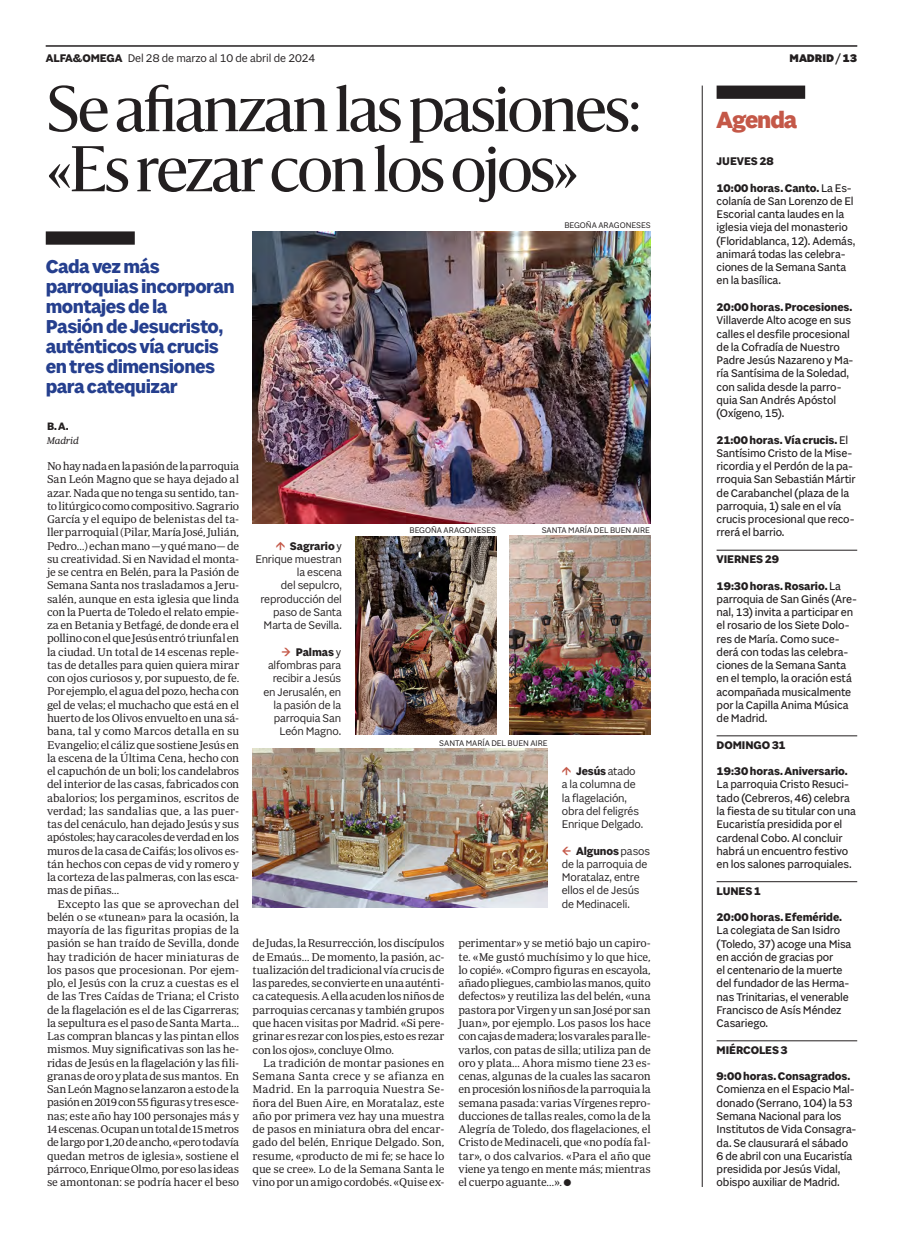
<style>
.page{position:relative;width:903px;height:1234px;background:#fff}
.page>*{position:absolute;margin:0;border:0;box-sizing:border-box;transform-origin:0 0}
.Titulo_C48{font:60px/60px "Sanomat";letter-spacing:-.025em;color:#231f20}
.Agenda{font:800 25px "Sole Sans";letter-spacing:-.045em;color:#c45848}
.Entradilla_C16_azul{font:700 20px/20px "Sole Sans";letter-spacing:-.025em;color:#253f8e}
.Agenda_acto{font:11.88px/13.2px "Sole Sans";letter-spacing:-.01em;color:#231f20}
.Pie_de_foto{font:11.88px/13.2px "Sole Sans";letter-spacing:-.01em;color:#231f20;text-align:right}
.Agenda_dia{font:700 11.88px "Sole Sans";letter-spacing:-.005em;color:#231f20}
.Foliacion{font:900 11.88px "Sole Sans";letter-spacing:-.005em;color:#231f20}
.Texto_GENERAL_2_parrafo{font:11.5px/13.2px "Periodico Text Lg";letter-spacing:-.02em;color:#231f20;text-align:justify}
.Texto_GENERAL_1_parrafo{font:11.5px/13.2px "Periodico Text Lg";letter-spacing:-.02em;color:#231f20;text-align:justify}
.Firma_propia_cargo{font:700 11.5px "Sole Sans";color:#231f20}
.Firma_propia_lugar{font:italic 300 10px "Periodico Text";letter-spacing:-.01em;color:#231f20}
.Firma_foto{font:8.75px "Sole Sans";color:#231f20}
.s1{font-weight:700}
.s2{color:#c45848}
</style>
<div class="page">
<hr style="left:46px;top:46px;width:811px;height:1px;background:#231f20">
<img style="left:253px;top:231px;width:398px;height:292px">
<img style="left:355px;top:536px;width:141px;height:198px">
<img style="left:253px;top:748px;width:295px;height:159px">
<img style="left:509px;top:535px;width:142px;height:199px">
<hr style="left:702px;top:86px;width:1px;height:1100px;background:#231f20">
<div style="left:716px;top:86px;width:89px;height:13px;background:#231f20"></div>
<hr style="left:716px;top:549px;width:141px;height:1px;background:#231f20">
<hr style="left:716px;top:735px;width:141px;height:1px;background:#231f20">
<hr style="left:716px;top:881px;width:141px;height:1px;background:#231f20">
<hr style="left:716px;top:1040px;width:141px;height:1px;background:#231f20">
<div style="left:46px;top:231px;width:89px;height:14px;background:#231f20"></div>
<p class="Pie_de_foto" style="left:46px;top:51px;width:271px"><span class="s1">ALFA&amp;OMEGA</span> Del 28 de marzo al 10 de abril de 2024</p>
<p class="Foliacion" style="left:790px;top:51px;width:69px">MADRID / 13</p>
<p class="Titulo_C48" style="left:47px;top:75px;width:596px">Se afianzan las pasiones: «Es rezar con los ojos»</p>
<p class="Entradilla_C16_azul" style="left:46px;top:257px;width:191px">Cada vez más parroquias incorporan montajes de la<br>Pasión de Jesucristo, auténticos vía crucis en tres dimensiones para catequizar</p>
<p class="Firma_propia_cargo" style="left:47px;top:419px;width:23px">B. A.</p>
<p class="Firma_propia_lugar" style="left:47px;top:434px;width:33px">Madrid</p>
<p class="Texto_GENERAL_1_parrafo" style="left:47px;top:459px;width:194px">No hay nada en la pasión de la parroquia San León Magno que se haya dejado al azar. Nada que no tenga su sentido, tan&shy;to litúrgico como compositivo. Sagrario García y el equipo de belenistas del ta&shy;ller parroquial (Pilar, María José, Julián, Pedro…) echan mano —y qué mano— de su creatividad. Si en Navidad el monta&shy;je se centra en Belén, para la Pasión de Semana Santa nos trasladamos a Jeru&shy;salén, aunque en esta iglesia que linda con la Puerta de Toledo el relato empie&shy;za en Betania y Betfagé, de donde era el pollino con el que Jesús entró triunfal en la ciudad. Un total de 14 escenas reple&shy;tas de detalles para quien quiera mirar con ojos curiosos y, por supuesto, de fe.<br>Por ejemplo, el agua del pozo, hecha con gel de velas; el muchacho que está en el huerto de los Olivos envuelto en una sá&shy;bana, tal y como Marcos detalla en su Evangelio; el cáliz que sostiene Jesús en la escena de la Última Cena, hecho con el capuchón de un boli; los candelabros del interior de las casas, fabricados con abalorios; los pergaminos, escritos de verdad; las sandalias que, a las puer&shy;tas del cenáculo, han dejado Jesús y sus apóstoles; hay caracoles de verdad en los muros de la casa de Caifás; los olivos es&shy;tán hechos con cepas de vid y romero y la corteza de las palmeras, con las esca&shy;mas de piñas…</p>
<p class="Texto_GENERAL_2_parrafo" style="left:47px;top:896px;width:194px;text-indent:11px">Excepto las que se aprovechan del belén o se «tunean» para la ocasión, la mayoría de las figuritas propias de la pasión se han traído de Sevilla, donde hay tradición de hacer miniaturas de los pasos que procesionan. Por ejem&shy;plo, el Jesús con la cruz a cuestas es el de las Tres Caídas de Triana; el Cristo de la flagelación es el de las Cigarreras; la sepultura es el paso de Santa Marta… Las compran blancas y las pintan ellos mismos. Muy significativas son las he&shy;ridas de Jesús en la flagelación y las fili&shy;granas de oro y plata de sus mantos. En San León Magno se lanzaron a esto de la pasión en 2019 con 55 figuras y tres esce&shy;nas; este año hay 100 personajes más y 14 escenas. Ocupan un total de 15 metros de largo por 1,20 de ancho, «pero todavía quedan metros de iglesia», sostiene el párroco, Enrique Olmo, por eso las ideas se amontonan: se podría hacer el beso</p>
<p class="Firma_foto" style="left:564px;top:220px;width:88px">BEGOÑA ARAGONESES</p>
<p class="Pie_de_foto" style="left:255px;top:539px;width:88px"><span class="s1">Sagrario</span> y<br>Enrique muestran la escena<br>del sepulcro, reproducción del paso de Santa<br>Marta de Sevilla.</p>
<p class="Pie_de_foto" style="left:263px;top:645px;width:79px"><span class="s2">✓</span> <span class="s1">Palmas</span> y alfombras para recibir a Jesús en Jerusalén, en la pasión de la parroquia San<br>León Magno.</p>
<p class="Firma_foto" style="left:409px;top:525px;width:88px">BEGOÑA ARAGONESES</p>
<p class="Firma_foto" style="left:542px;top:525px;width:110px">SANTA MARÍA DEL BUEN AIRE</p>
<p class="Firma_foto" style="left:439px;top:738px;width:110px">SANTA MARÍA DEL BUEN AIRE</p>
<p class="Pie_de_foto" style="left:562px;top:764px;width:83px;text-align:left;text-indent:14px"><span class="s1">Jesús</span> atado a la columna de la flagelación, obra del feligrés<br>Enrique Delgado.</p>
<p class="Pie_de_foto" style="left:562px;top:844px;width:90px;text-align:left;text-indent:14px"><span class="s1">Algunos</span> pasos de la parroquia de<br>Moratalaz, entre ellos el de Jesús de Medinaceli.</p>
<p class="Texto_GENERAL_2_parrafo" style="left:253px;top:936px;width:193px">de Judas, la Resurrección, los discípulos de Emaús… De momento, la pasión, ac&shy;tualización del tradicional vía crucis de las paredes, se convierte en una auténti&shy;ca catequesis. A ella acuden los niños de parroquias cercanas y también grupos que hacen visitas por Madrid. «Si pere&shy;grinar es rezar con los pies, esto es rezar con los ojos», concluye Olmo.</p>
<p class="Texto_GENERAL_2_parrafo" style="left:253px;top:1055px;width:193px;text-indent:11px">La tradición de montar pasiones en Semana Santa crece y se afianza en Madrid. En la parroquia Nuestra Se&shy;ñora del Buen Aire, en Moratalaz, este año por primera vez hay una muestra de pasos en miniatura obra del encar&shy;gado del belén, Enrique Delgado. Son, resume, «producto de mi fe; se hace lo que se cree». Lo de la Semana Santa le vino por un amigo cordobés. «Quise ex-</p>
<p class="Texto_GENERAL_2_parrafo" style="left:459px;top:936px;width:194px">perimentar» y se metió bajo un capiro&shy;te. «Me gustó muchísimo y lo que hice, lo copié». «Compro figuras en escayola, añado pliegues, cambio las manos, quito defectos» y reutiliza las del belén, «una pastora por Virgen y un san José por san Juan», por ejemplo. Los pasos los hace con cajas de madera; los varales para lle&shy;varlos, con patas de silla; utiliza pan de oro y plata… Ahora mismo tiene 23 es&shy;cenas, algunas de la cuales las sacaron en procesión los niños de la parroquia la semana pasada: varias Vírgenes repro&shy;ducciones de tallas reales, como la de la Alegría de Toledo, dos flagelaciones, el Cristo de Medinaceli, que «no podía fal&shy;tar», o dos calvarios. «Para el año que viene ya tengo en mente más; mientras el cuerpo aguante…».</p>
<p class="Agenda" style="left:716px;top:105px;width:82px">Agenda</p>
<p class="Agenda_dia" style="left:716px;top:154px;width:59px">JUEVES 28</p>
<p class="Agenda_acto" style="left:716px;top:181px;width:140px"><span class="s1">10:00 horas. Canto.</span> La Es&shy;colanía de San Lorenzo de El<br>Escorial canta laudes en la iglesia vieja del monasterio (Floridablanca, 12). Además, animará todas las celebra&shy;ciones de la Semana Santa en la basílica.</p>
<p class="Agenda_acto" style="left:716px;top:301px;width:138px"><span class="s1">20:00 horas. Procesiones.<br></span>Villaverde Alto acoge en sus calles el desfile procesional de la Cofradía de Nuestro<br>Padre Jesús Nazareno y Ma&shy;ría Santísima de la Soledad, con salida desde la parro&shy;quia San Andrés Apóstol (Oxígeno, 15).</p>
<p class="Agenda_acto" style="left:716px;top:433px;width:141px"><span class="s1">21:00 horas. Vía crucis.</span> El<br>Santísimo Cristo de la Mise&shy;ricordia y el Perdón de la pa&shy;rroquia San Sebastián Mártir de Carabanchel (plaza de la parroquia, 1) sale en el vía crucis procesional que reco&shy;rrerá el barrio.</p>
<p class="Agenda_dia" style="left:716px;top:552px;width:64px">VIERNES 29</p>
<p class="Agenda_acto" style="left:716px;top:579px;width:142px"><span class="s1">19:30 horas. Rosario.</span> La parroquia de San Ginés (Are&shy;nal, 13) invita a participar en el rosario de los Siete Dolo&shy;res de María. Como suce&shy;derá con todas las celebra&shy;ciones de la Semana Santa en el templo, la oración está acompañada musicalmente por la Capilla Anima Música de Madrid.</p>
<p class="Agenda_dia" style="left:716px;top:737px;width:71px">DOMINGO 31</p>
<p class="Agenda_acto" style="left:716px;top:764px;width:141px"><span class="s1">19:30 horas. Aniversario.<br></span>La parroquia Cristo Resuci&shy;tado (Cebreros, 46) celebra la fiesta de su titular con una<br>Eucaristía presidida por el cardenal Cobo. Al concluir habrá un encuentro festivo en los salones parroquiales.</p>
<p class="Agenda_dia" style="left:716px;top:883px;width:46px">LUNES 1</p>
<p class="Agenda_acto" style="left:716px;top:910px;width:136px"><span class="s1">20:00 horas. Efeméride.<br></span>La colegiata de San Isidro (Toledo, 37) acoge una Misa en acción de gracias por<br>el centenario de la muerte del fundador de las Herma&shy;nas Trinitarias, el venerable<br>Francisco de Asís Méndez<br>Casariego.</p>
<p class="Agenda_dia" style="left:716px;top:1042px;width:73px">MIÉRCOLES 3</p>
<p class="Agenda_acto" style="left:716px;top:1069px;width:141px"><span class="s1">9:00 horas. Consagrados.<br></span>Comienza en el Espacio Mal&shy;donado (Serrano, 104) la 53<br>Semana Nacional para los<br>Institutos de Vida Consagra&shy;da. Se clausurará el sábado<br>6 de abril con una Eucaristía presidida por Jesús Vidal, obispo auxiliar de Madrid.</p>
</div>
